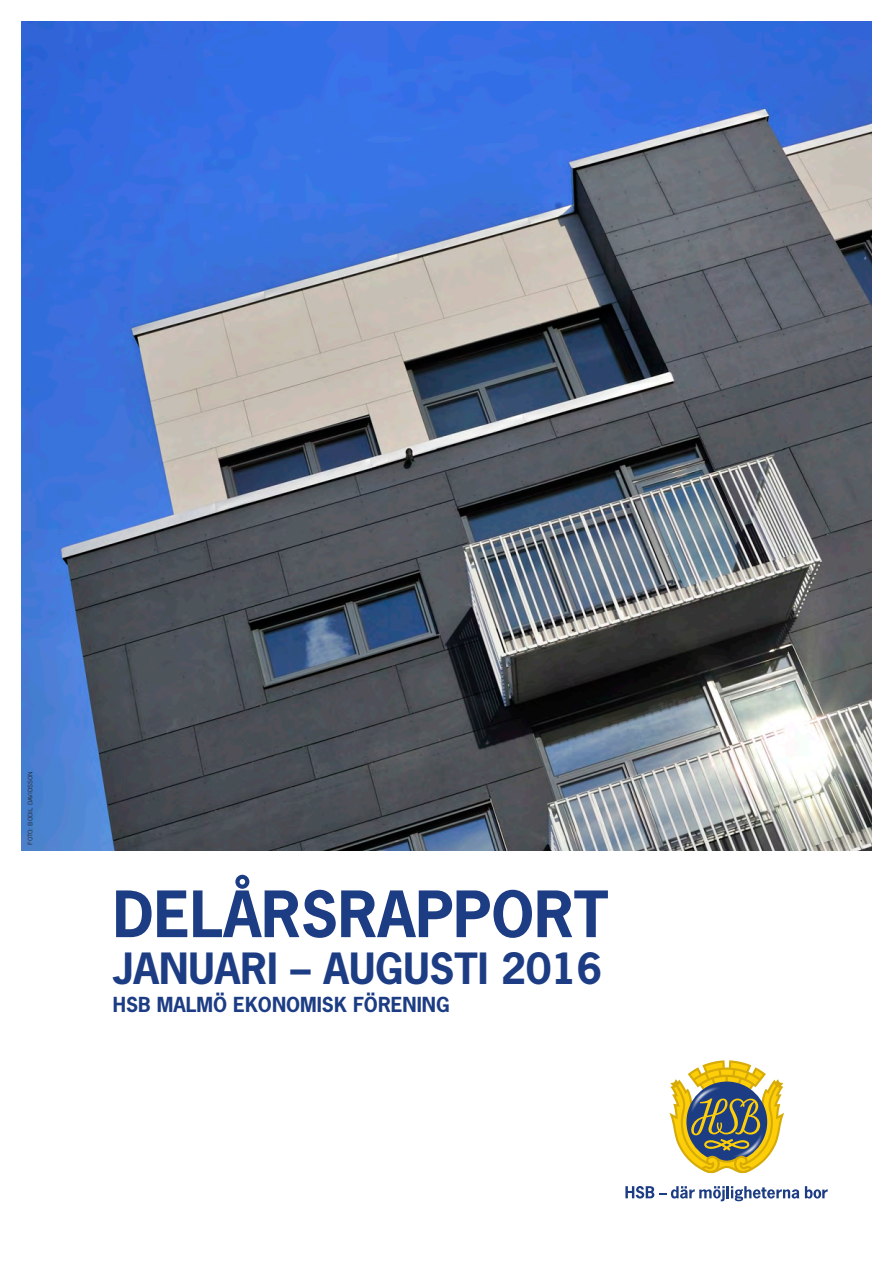
<style>
.page{position:relative;width:893px;height:1263px;background:#fff}
.page>*{position:absolute;margin:0;border:0;box-sizing:border-box;transform-origin:0 0}
.Rubrik_framsida{font:700 60px "News Gothic";color:#1c3c84}
.Underrubrik_framsida{font:700 40.5px "News Gothic";color:#1c3c84}
.Underrubrik_framsida-2{font:700 19.5px "News Gothic";color:#1c3c84}
.Brödtext{font:6px "News Gothic";color:#231f20}
</style>
<div class="page">
<img style="left:21px;top:21px;width:851px;height:829px">
<svg style="left:669px;top:1060px;width:115px;height:114px"></svg>
<svg style="left:625px;top:1186px;width:174px;height:15px"></svg>
<svg style="left:805px;top:1186px;width:23px;height:12px"></svg>
<p class="Brödtext" style="left:27px;top:845px;width:75px;rotate:-90deg">FOTO: BODIL DAVIDSSON</p>
<p class="Rubrik_framsida" style="left:113px;top:875px;width:497px">DELÅRSRAPPORT</p>
<p class="Underrubrik_framsida" style="left:113px;top:941px;width:490px">JANUARI – AUGUSTI 2016</p>
<p class="Underrubrik_framsida-2" style="left:113px;top:992px;width:338px">HSB MALMÖ EKONOMISK FÖRENING</p>
</div>
